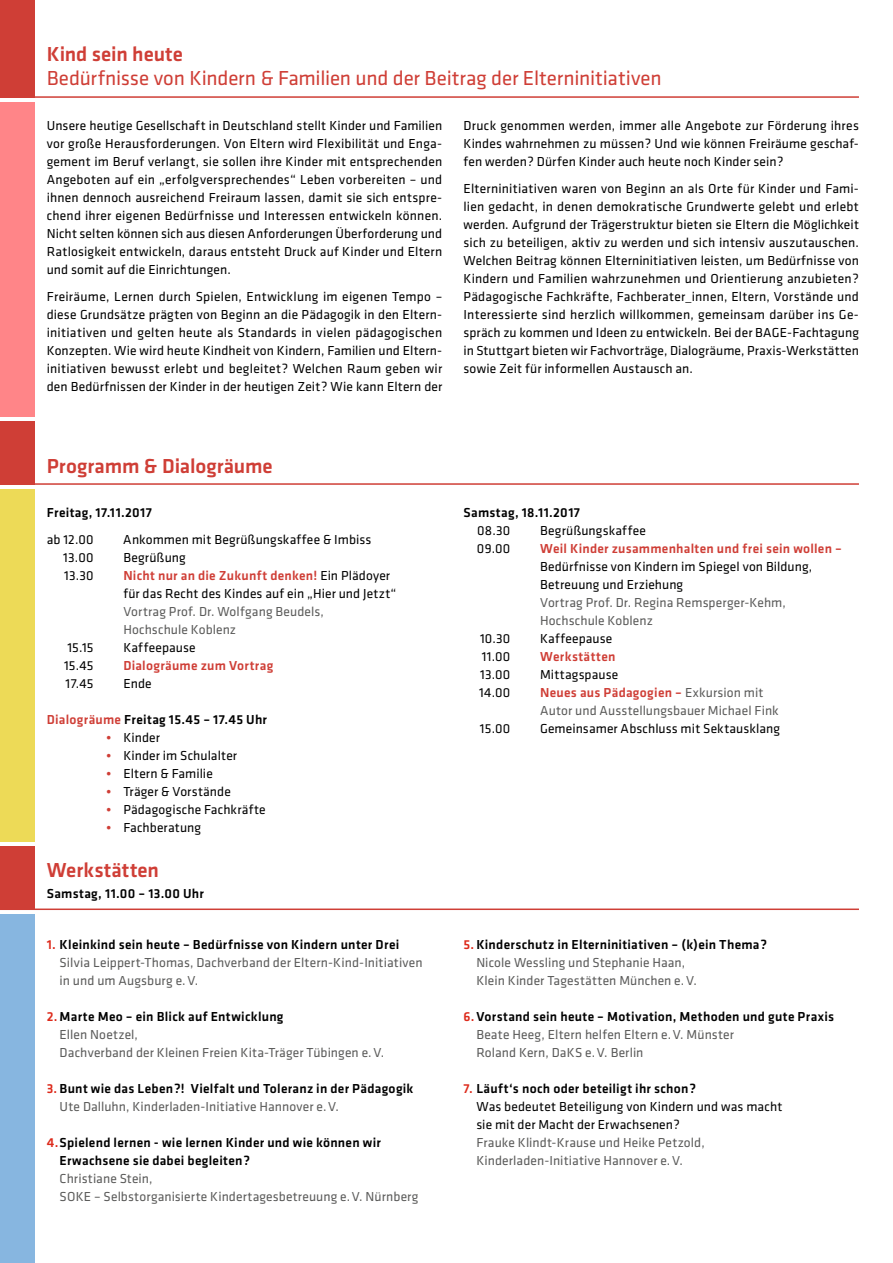
<style>
.page{position:relative;width:893px;height:1263px;background:#fff}
.page>*{position:absolute;margin:0;border:0;box-sizing:border-box;transform-origin:0 0}
.t1{font:21px "Klavika Basic";letter-spacing:-.01em;color:#cf3e36}
.t2{font:500 21px "Klavika Basic";color:#cf3e36}
.t3{font:13.5px/18px "Klavika Basic";letter-spacing:.005em;color:#000;text-align:justify}
.t4{font:13.5px/18px "Klavika Basic";letter-spacing:.005em;color:#5b5b5a}
.t5{font:500 13.5px/18px "Klavika Basic";letter-spacing:.02em;color:#000}
.t6{font:500 13.5px "Klavika Basic";letter-spacing:.02em;color:#cf3e36}
.s1{font-weight:500;color:#cf3e36}
.s2{color:#cf3e36}
.s3{font-weight:700;color:#cf3e36}
.s4{font-weight:500;color:#dd2a1b}
.s5{font-weight:500;color:#000}
.s6{color:#dd2a1b}
.s7{font-weight:400;color:#5b5b5a}
.s8{font-weight:500}
</style>
<div class="page">
<div style="left:0;top:102px;width:34px;height:315px;background:#ff8588"></div>
<div style="left:0;top:0;width:34px;height:98px;background:#cf3e36"></div>
<hr style="left:0;top:96px;width:859px;height:2px;background:#cf3e36">
<div style="left:0;top:489px;width:34px;height:352px;background:#edda57"></div>
<div style="left:0;top:421px;width:34px;height:64px;background:#cf3e36"></div>
<hr style="left:0;top:483px;width:859px;height:2px;background:#cf3e36">
<div style="left:0;top:846px;width:34px;height:64px;background:#cf3e36"></div>
<hr style="left:0;top:908px;width:859px;height:2px;background:#cf3e36">
<div style="left:0;top:914px;width:34px;height:349px;background:#87b6e0"></div>
<h1 class="t2" style="left:47px;top:40px;width:138px">Kind sein heute</h1>
<h1 class="t1" style="left:47px;top:64px;width:616px">Bedürfnisse von Kindern &amp; Familien und der Beitrag der Elterninitiativen</h1>
<p class="t3" style="left:47px;top:116px;width:397px">Unsere heutige Gesellschaft in Deutschland stellt Kinder und Familien vor große Herausforderungen. Von Eltern wird Flexibilität und Enga&shy;gement im Beruf verlangt, sie sollen ihre Kinder mit entsprechenden Angeboten auf ein „erfolgversprechendes“ Leben vorbereiten – und ihnen dennoch ausreichend Freiraum lassen, damit sie sich entspre&shy;chend ihrer eigenen Bedürfnisse und Interessen entwickeln können.<br>Nicht selten können sich aus diesen Anforderungen Überforderung und Ratlosigkeit entwickeln, daraus entsteht Druck auf Kinder und Eltern und somit auf die Einrichtungen.</p>
<p class="t3" style="left:47px;top:287px;width:397px">Freiräume, Lernen durch Spielen, Entwicklung im eigenen Tempo – diese Grundsätze prägten von Beginn an die Pädagogik in den Eltern&shy;initiativen und gelten heute als Standards in vielen pädagogischen Konzepten. Wie wird heute Kindheit von Kindern, Familien und Eltern&shy;initiativen bewusst erlebt und begleitet? Welchen Raum geben wir den Bedürfnissen der Kinder in der heutigen Zeit? Wie kann Eltern der</p>
<p class="t3" style="left:463px;top:116px;width:397px">Druck genommen werden, immer alle Angebote zur Förderung ihres Kindes wahrnehmen zu müssen? Und wie können Freiräume geschaf&shy;fen werden? Dürfen Kinder auch heute noch Kinder sein?</p>
<p class="t3" style="left:463px;top:179px;width:397px">Elterninitiativen waren von Beginn an als Orte für Kinder und Fami&shy;lien gedacht, in denen demokratische Grundwerte gelebt und erlebt werden. Aufgrund der Trägerstruktur bieten sie Eltern die Möglichkeit sich zu beteiligen, aktiv zu werden und sich intensiv auszutauschen.<br>Welchen Beitrag können Elterninitiativen leisten, um Bedürfnisse von Kindern und Familien wahrzunehmen und Orientierung anzubieten?<br>Pädagogische Fachkräfte, Fachberater_innen, Eltern, Vorstände und Interessierte sind herzlich willkommen, gemeinsam darüber ins Ge&shy;spräch zu kommen und Ideen zu entwickeln. Bei der BAGE-Fachtagung in Stuttgart bieten wir Fachvorträge, Dialogräume, Praxis-Werkstätten sowie Zeit für informellen Austausch an.</p>
<h1 class="t2" style="left:47px;top:452px;width:227px">Programm &amp; Dialogräume</h1>
<p class="t5" style="left:47px;top:503px;width:107px">Freitag, 17.11.2017</p>
<p class="t3" style="left:47px;top:530px;width:48px">ab 12.00</p>
<p class="t3" style="left:123px;top:530px;width:250px">Ankommen mit Begrüßungskaffee &amp; Imbiss</p>
<p class="t3" style="left:63px;top:548px;width:32px">13.00</p>
<p class="t3" style="left:123px;top:548px;width:64px">Begrüßung</p>
<p class="t3" style="left:64px;top:566px;width:31px">13.30</p>
<p class="t3" style="left:123px;top:566px;width:275px"><span class="s1">Nicht nur an die Zukunft denken!</span> Ein Plädoyer für das Recht des Kindes auf ein „Hier und Jetzt“</p>
<p class="t4" style="left:123px;top:602px;width:202px">Vortrag Prof. Dr. Wolfgang Beudels,<br>Hochschule Koblenz</p>
<p class="t3" style="left:67px;top:638px;width:28px">15.15</p>
<p class="t3" style="left:123px;top:638px;width:74px">Kaffeepause</p>
<p class="t3" style="left:64px;top:656px;width:31px">15.45</p>
<p class="t6" style="left:123px;top:656px;width:151px">Dialogräume zum Vortrag</p>
<p class="t3" style="left:66px;top:674px;width:29px">17.45</p>
<p class="t3" style="left:123px;top:674px;width:30px">Ende</p>
<p class="t5" style="left:47px;top:710px;width:222px"><span class="s2">Dialogräume</span> Freitag 15.45 – 17.45 Uhr</p>
<p class="t3" style="left:106px;top:728px;width:55px"><span class="s3">•</span> Kinder</p>
<p class="t3" style="left:106px;top:746px;width:132px"><span class="s3">•</span> Kinder im Schulalter</p>
<p class="t3" style="left:106px;top:764px;width:108px"><span class="s3">•</span> Eltern &amp; Familie</p>
<p class="t3" style="left:106px;top:782px;width:126px"><span class="s3">•</span> Träger &amp; Vorstände</p>
<p class="t3" style="left:106px;top:800px;width:161px"><span class="s3">•</span> Pädagogische Fachkräfte</p>
<p class="t3" style="left:106px;top:818px;width:96px"><span class="s3">•</span> Fachberatung</p>
<h1 class="t2" style="left:47px;top:856px;width:114px">Werkstätten</h1>
<p class="t5" style="left:47px;top:884px;width:159px">Samstag, 11.00 – 13.00 Uhr</p>
<p class="t4" style="left:60px;top:935px;width:365px;text-indent:-13px"><span class="s4">1.</span> <span class="s5">Kleinkind sein heute – Bedürfnisse von Kindern unter Drei<br></span>Silvia Leippert-Thomas, Dachverband der Eltern-Kind-Initiativen in und um Augsburg e.V.</p>
<p class="t4" style="left:60px;top:1007px;width:326px;text-indent:-13px"><span class="s4">2.</span> <span class="s5">Marte Meo – ein Blick auf Entwicklung<br></span>Ellen Noetzel,<br>Dachverband der Kleinen Freien Kita-Träger Tübingen e.V.</p>
<p class="t5" style="left:60px;top:1079px;width:355px;text-indent:-13px"><span class="s6">3.</span> Bunt wie das Leben?! Vielfalt und Toleranz in der Pädagogik<br><span class="s7">Ute Dalluhn, Kinderladen-Initiative Hannover e.V.</span></p>
<p class="t5" style="left:60px;top:1133px;width:323px;text-indent:-13px"><span class="s6">4.</span>Spielend lernen - wie lernen Kinder und wie können wir<br>Erwachsene sie dabei begleiten?</p>
<p class="t4" style="left:60px;top:1169px;width:360px">Christiane Stein,<br>SOKE – Selbstorganisierte Kindertagesbetreuung e.V. Nürnberg</p>
<p class="t5" style="left:464px;top:503px;width:118px">Samstag, 18.11.2017</p>
<p class="t3" style="left:477px;top:521px;width:35px">08.30</p>
<p class="t3" style="left:540px;top:521px;width:107px">Begrüßungskaffee</p>
<p class="t3" style="left:477px;top:539px;width:35px">09.00</p>
<p class="t6" style="left:540px;top:539px;width:303px">Weil Kinder zusammenhalten und frei sein wollen –</p>
<p class="t3" style="left:540px;top:557px;width:274px">Bedürfnisse von Kindern im Spiegel von Bildung,<br>Betreuung und Erziehung</p>
<p class="t4" style="left:540px;top:593px;width:247px">Vortrag Prof. Dr. Regina Remsperger-Kehm,<br>Hochschule Koblenz</p>
<p class="t3" style="left:480px;top:629px;width:32px">10.30</p>
<p class="t3" style="left:540px;top:629px;width:74px">Kaffeepause</p>
<p class="t3" style="left:482px;top:647px;width:30px">11.00</p>
<p class="t6" style="left:540px;top:647px;width:77px">Werkstätten</p>
<p class="t3" style="left:480px;top:665px;width:32px">13.00</p>
<p class="t3" style="left:540px;top:665px;width:80px">Mittagspause</p>
<p class="t3" style="left:479px;top:683px;width:33px">14.00</p>
<p class="t4" style="left:540px;top:683px;width:240px"><span class="s1">Neues aus Pädagogien –</span> Exkursion mit<br>Autor und Ausstellungsbauer Michael Fink</p>
<p class="t3" style="left:480px;top:719px;width:32px">15.00</p>
<p class="t3" style="left:540px;top:719px;width:241px">Gemeinsamer Abschluss mit Sektausklang</p>
<p class="t4" style="left:476px;top:935px;width:292px;text-indent:-13px"><span class="s4">5.</span> <span class="s5">Kinderschutz in Elterninitiativen – (k)ein Thema?<br></span>Nicole Wessling und Stephanie Haan,<br>Klein Kinder Tagestätten München e.V.</p>
<p class="t4" style="left:476px;top:1007px;width:359px;text-indent:-13px"><span class="s4">6.</span><span class="s5">Vorstand sein heute – Motivation, Methoden und gute Praxis<br></span>Beate Heeg, Eltern helfen Eltern e.V. Münster<br>Roland Kern, DaKS e.V. Berlin</p>
<p class="t3" style="left:476px;top:1079px;width:308px;text-align:left;text-indent:-13px"><span class="s4">7.</span> <span class="s8">Läuft‘s noch oder beteiligt ihr schon?<br></span>Was bedeutet Beteiligung von Kindern und was macht sie mit der Macht der Erwachsenen?</p>
<p class="t4" style="left:476px;top:1133px;width:230px">Frauke Klindt-Krause und Heike Petzold,<br>Kinderladen-Initiative Hannover e.V.</p>
</div>
